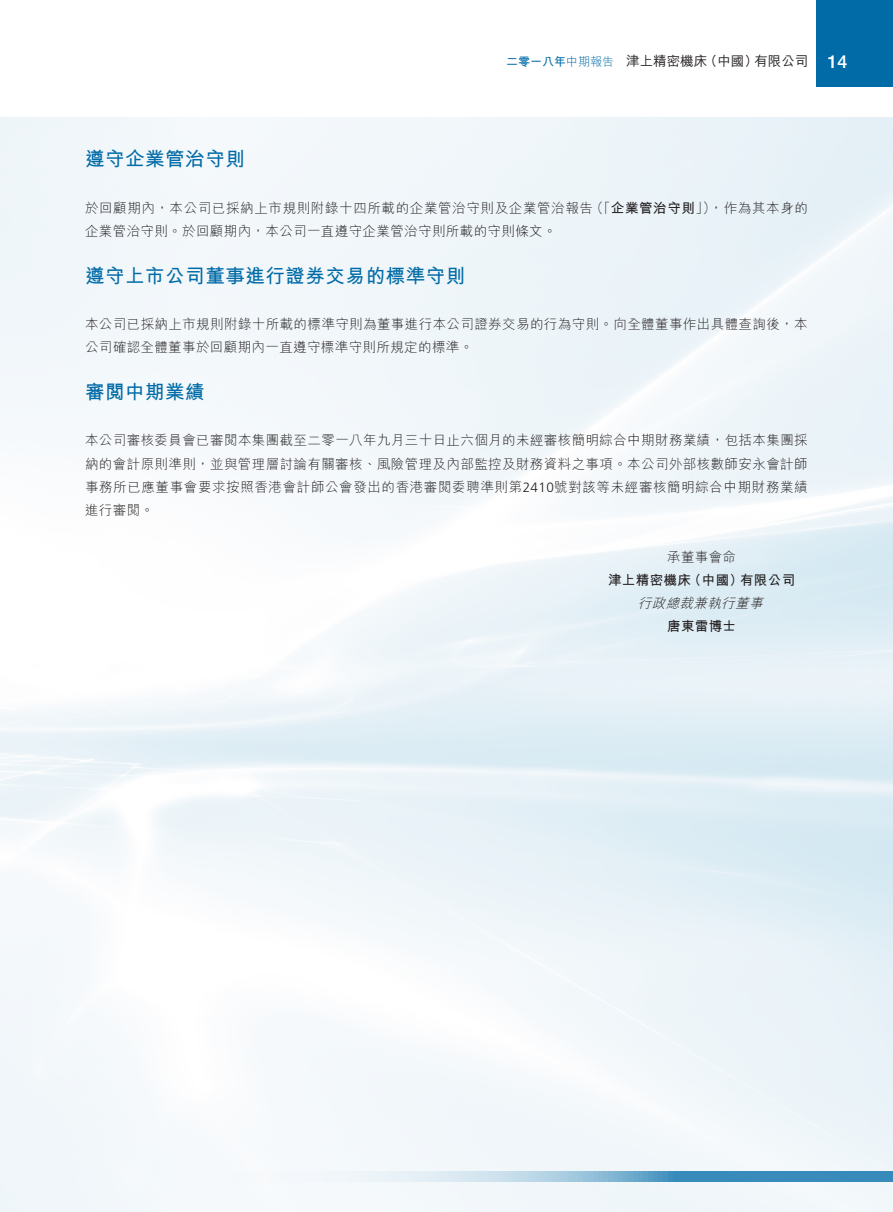
<style>
.page{position:relative;width:893px;height:1212px;background:#fff}
.page>*{position:absolute;margin:0;border:0;box-sizing:border-box;transform-origin:0 0}
.t1{font:700 19.5px "M Hei HK";letter-spacing:.03em;color:#006ba7}
.t2{font:500 18px "Helvetica Neue LT Std";color:#fff}
.t3{font:300 13.5px/23.2px "M Hei HK";letter-spacing:.03em;color:#231f20}
.t4{font:700 13.5px "M Hei HK";letter-spacing:.03em;color:#231f20}
.t5{font:500 13.5px "M Hei HK";color:#231f20}
.t6{font:italic 300 13.5px "M Hei HK";color:#231f20}
.t7{font:700 12px "M Hei HK";color:#006ba7}
.s1{font-weight:300}
.s2{font-family:"Frutiger LT Std"}
</style>
<div class="page">
<div style="left:816px;top:0;width:77px;height:87px;background:#006ba7"></div>
<svg style="left:0;top:1171px;width:893px;height:11px"></svg>
<p class="t7" style="left:506px;top:53px;width:109px">二零一八年<span class="s1">中期報告</span></p>
<p class="t5" style="left:626px;top:52px;width:82px">津上精密機床</p>
<p class="t5" style="left:754px;top:52px;width:55px">有限公司</p>
<p class="t5" style="left:704px;top:52px;width:55px">（中國）</p>
<h2 class="t2" style="left:828px;top:51px;width:22px">14</h2>
<h1 class="t1" style="left:85px;top:145px;width:161px">遵守企業管治守則</h1>
<p class="t4" style="left:590px;top:198px;width:127px"><span class="s1">（「</span>企業管治守則<span class="s1">」）</span></p>
<p class="t3" style="left:85px;top:196px;width:509px">於回顧期內，本公司已採納上市規則附錄十四所載的企業管治守則及企業管治報告企業管治守則。於回顧期內，本公司一直遵守企業管治守則所載的守則條文。</p>
<h1 class="t1" style="left:85px;top:261px;width:382px">遵守上市公司董事進行證券交易的標準守則</h1>
<p class="t3" style="left:85px;top:312px;width:724px">本公司已採納上市規則附錄十所載的標準守則為董事進行本公司證券交易的行為守則。向全體董事作出具體查詢後，本公司確認全體董事於回顧期內一直遵守標準守則所規定的標準。</p>
<h1 class="t1" style="left:85px;top:377px;width:121px">審閱中期業績</h1>
<p class="t3" style="left:85px;top:428px;width:724px;text-align:justify">本公司審核委員會已審閱本集團截至二零一八年九月三十日止六個月的未經審核簡明綜合中期財務業績，包括本集團採納的會計原則準則，並與管理層討論有關審核、風險管理及內部監控及財務資料之事項。本公司外部核數師安永會計師事務所已應董事會要求按照香港會計師公會發出的香港審閱委聘準則第<span class="s2">2410</span>號對該等未經審核簡明綜合中期財務業績進行審閱。</p>
<p class="t3" style="left:667px;top:544px;width:71px">承董事會命</p>
<p class="t4" style="left:740px;top:570px;width:57px">有限公司</p>
<p class="t3" style="left:710px;top:196px;width:100px">，作為其本身的</p>
<p class="t4" style="left:608px;top:570px;width:84px">津上精密機床</p>
<p class="t6" style="left:638px;top:594px;width:131px">行政總裁兼執行董事</p>
<p class="t4" style="left:667px;top:616px;width:71px">唐東雷博士</p>
<p class="t4" style="left:688px;top:570px;width:57px">（中國）</p>
</div>
